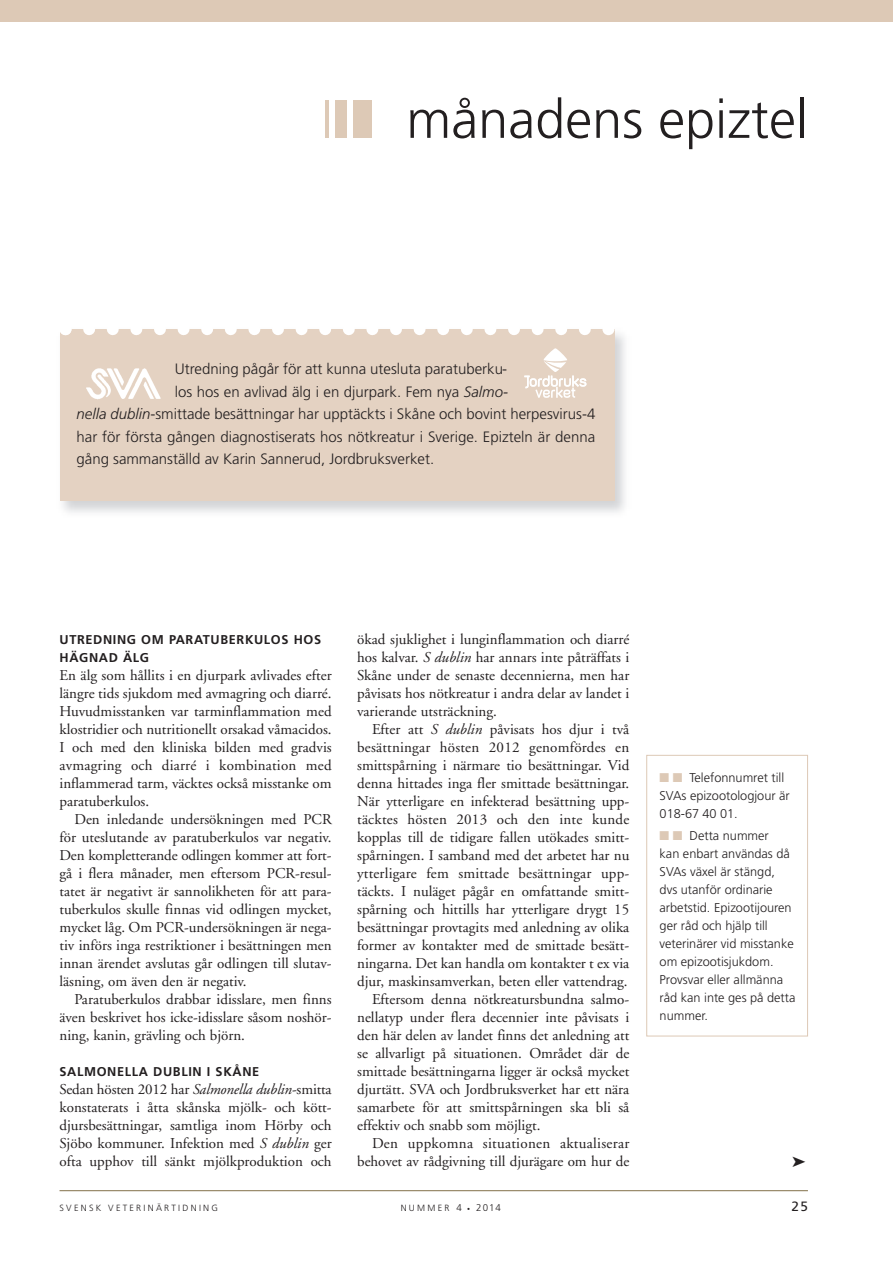
<style>
.page{position:relative;width:893px;height:1263px;background:#fff}
.page>*{position:absolute;margin:0;border:0;box-sizing:border-box;transform-origin:0 0}
.t1{font:300 54px "Frutiger";color:#231f20}
.t2{font:15px/18px "Adobe Garamond";color:#231f20;text-align:justify}
.t3{font:300 15px "Frutiger";color:#231f20}
.t4{font:15px "Adobe Garamond";letter-spacing:.02em;color:#231f20}
.t5{font:13.5px "Frutiger";color:#231f20}
.t6{font:300 12.75px/18px "Frutiger";color:#231f20}
.t7{font:700 12.75px/18px "Frutiger";letter-spacing:.05em;color:#231f20}
.t8{font:300 9px "Frutiger";letter-spacing:.25em;color:#231f20}
.s1{color:#ddc9b6}
.s2{font-style:italic}
.s3{font-size:9.75px}
.s4{font-size:6px}
</style>
<div class="page">
<hr style="left:60px;top:1190px;width:748px;height:1px;background:#82704a">
<div style="left:0;top:0;width:893px;height:21px;background:#ddc9b6"></div>
<img style="left:63px;top:329px;width:562px;height:184px">
<div style="left:60px;top:329px;width:554px;height:172px;background:#e4d2c2"></div>
<svg style="left:60px;top:329px;width:531px;height:6px"></svg>
<svg style="left:602px;top:329px;width:12px;height:6px"></svg>
<img style="left:86px;top:368px;width:75px;height:32px">
<svg style="left:524px;top:348px;width:62px;height:50px"></svg>
<div style="left:646px;top:755px;width:162px;height:281px;border:1px solid #ddc9b6"></div>
<h1 class="t1" style="left:323px;top:97px;width:486px"><span class="s1">❘❙❚</span> månadens epiztel</h1>
<p class="t3" style="left:175px;top:363px;width:334px">Utredning pågår för att kunna utesluta paratuberku-</p>
<p class="t3" style="left:175px;top:386px;width:335px">los hos en avlivad älg i en djurpark. Fem nya <span class="s2">Salmo-</span></p>
<p class="t3" style="left:77px;top:408px;width:520px"><span class="s2">nella dublin</span>-smittade besättningar har upptäckts i Skåne och bovint herpesvirus-4</p>
<p class="t3" style="left:77px;top:431px;width:520px">har för första gången diagnostiserats hos nötkreatur i Sverige. Epizteln är denna</p>
<p class="t3" style="left:77px;top:453px;width:359px">gång sammanställd av Karin Sannerud, Jordbruksverket.</p>
<p class="t7" style="left:60px;top:631px;width:263px">UTREDNING OM PARATUBERKULOS HOS<br>HÄGNAD ÄLG</p>
<p class="t2" style="left:60px;top:667px;width:274px">En älg som hållits i en djurpark avlivades efter längre tids sjukdom med avmagring och diarré.<br>Huvudmisstanken var tarminflammation med klostridier och nutritionellt orsakad våmacidos.<br>I och med den kliniska bilden med gradvis avmagring och diarré i kombination med inflammerad tarm, väcktes också misstanke om paratuberkulos.</p>
<p class="t2" style="left:60px;top:811px;width:274px;text-indent:15px">Den inledande undersökningen med PCR för uteslutande av paratuberkulos var negativ.<br>Den kompletterande odlingen kommer att fort&shy;gå i flera månader, men eftersom PCR-resul - tatet är negativt är sannolikheten för att para&shy;tuberkulos skulle finnas vid odlingen mycket, mycket låg. Om PCR-undersökningen är nega&shy;tiv införs inga restriktioner i besättningen men innan ärendet avslutas går odlingen till slutav&shy;läsning, om även den är negativ.</p>
<p class="t2" style="left:60px;top:991px;width:274px;text-indent:15px">Paratuberkulos drabbar idisslare, men finns även beskrivet hos icke-idisslare såsom noshör&shy;ning, kanin, grävling och björn.</p>
<p class="t7" style="left:60px;top:1063px;width:201px">SALMONELLA DUBLIN I SKÅNE</p>
<p class="t2" style="left:60px;top:1081px;width:274px">Sedan hösten 2012 har <span class="s2">Salmonella dublin</span>-smitta konstaterats i åtta skånska mjölk- och kött&shy;djursbesättningar, samtliga inom Hörby och Sjöbo kommuner. Infektion med <span class="s2">S dublin</span> ger ofta upphov till sänkt mjölkproduktion och</p>
<p class="t2" style="left:357px;top:631px;width:274px">ökad sjuklighet i lunginflammation och diarré hos kalvar. <span class="s2">S dublin</span> har annars inte påträffats i Skåne under de senaste decennierna, men har påvisats hos nötkreatur i andra delar av landet i varierande utsträckning.</p>
<p class="t2" style="left:372px;top:721px;width:259px">Efter att <span class="s2">S dublin</span> påvisats hos djur i två</p>
<p class="t2" style="left:357px;top:739px;width:274px">besättningar hösten 2012 genomfördes en</p>
<p class="t2" style="left:357px;top:757px;width:274px">smittspårning i närmare tio besättningar. Vid</p>
<p class="t2" style="left:357px;top:775px;width:274px">denna hittades inga fler smittade besättningar.</p>
<p class="t2" style="left:357px;top:793px;width:274px">När ytterligare en infekterad besättning upp-</p>
<p class="t2" style="left:357px;top:811px;width:274px">täcktes hösten 2013 och den inte kunde</p>
<p class="t2" style="left:357px;top:829px;width:274px">kopplas till de tidigare fallen utökades smitt -</p>
<p class="t2" style="left:357px;top:847px;width:274px">spårningen. I samband med det arbetet har nu</p>
<p class="t2" style="left:357px;top:865px;width:274px">ytterligare fem smittade besättningar upp-</p>
<p class="t2" style="left:357px;top:883px;width:274px">täckts. I nuläget pågår en omfattande smitt -</p>
<p class="t2" style="left:357px;top:901px;width:274px">spårning och hittills har ytterligare drygt 15</p>
<p class="t2" style="left:357px;top:919px;width:274px">besättningar provtagits med anledning av olika</p>
<p class="t2" style="left:357px;top:937px;width:274px">former av kontakter med de smittade besätt-</p>
<p class="t2" style="left:357px;top:955px;width:274px">ningarna. Det kan handla om kontakter t ex via</p>
<p class="t2" style="left:357px;top:973px;width:272px">djur, maskinsamverkan, beten eller vattendrag.</p>
<p class="t2" style="left:372px;top:991px;width:259px">Eftersom denna nötkreatursbundna salmo-</p>
<p class="t2" style="left:357px;top:1009px;width:274px">nellatyp under flera decennier inte påvisats i</p>
<p class="t2" style="left:357px;top:1027px;width:274px">den här delen av landet finns det anledning att</p>
<p class="t2" style="left:357px;top:1045px;width:274px">se allvarligt på situationen. Området där de</p>
<p class="t2" style="left:357px;top:1063px;width:274px">smittade besättningarna ligger är också mycket</p>
<p class="t2" style="left:357px;top:1081px;width:274px">djurtätt. SVA och Jordbruksverket har ett nära</p>
<p class="t2" style="left:357px;top:1099px;width:274px">samarbete för att smittspårningen ska bli så</p>
<p class="t2" style="left:357px;top:1117px;width:185px">effektiv och snabb som möjligt.</p>
<p class="t4" style="left:372px;top:1137px;width:259px">Den uppkomna situationen aktualiserar</p>
<p class="t2" style="left:357px;top:1153px;width:274px">behovet av rådgivning till djurägare om hur de</p>
<p class="t6" style="left:660px;top:769px;width:132px"><span class="s1">■</span> <span class="s1">■</span> Telefonnumret till<br>SVAs epizootolog jour är<br>018-67 40 01.</p>
<p class="t6" style="left:660px;top:827px;width:137px"><span class="s1">■</span> <span class="s1">■</span> Detta nummer<br>kan enbart användas då<br>SVAs växel är stängd, dvs utanför ordinarie arbetstid. Epizootijouren ger råd och hjälp till veteri närer vid misstanke om epizootisjukdom.<br>Provsvar eller allmänna råd kan inte ges på detta nummer.</p>
<p class="t8" style="left:60px;top:1204px;width:160px">SVENSK VETERINÄRTIDNING</p>
<p class="t8" style="left:401px;top:1204px;width:102px">NUMMER <span class="s3">4</span> <span class="s4">•</span> <span class="s3">2014</span></p>
<p class="t5" style="left:792px;top:1200px;width:18px">25</p>
</div>
